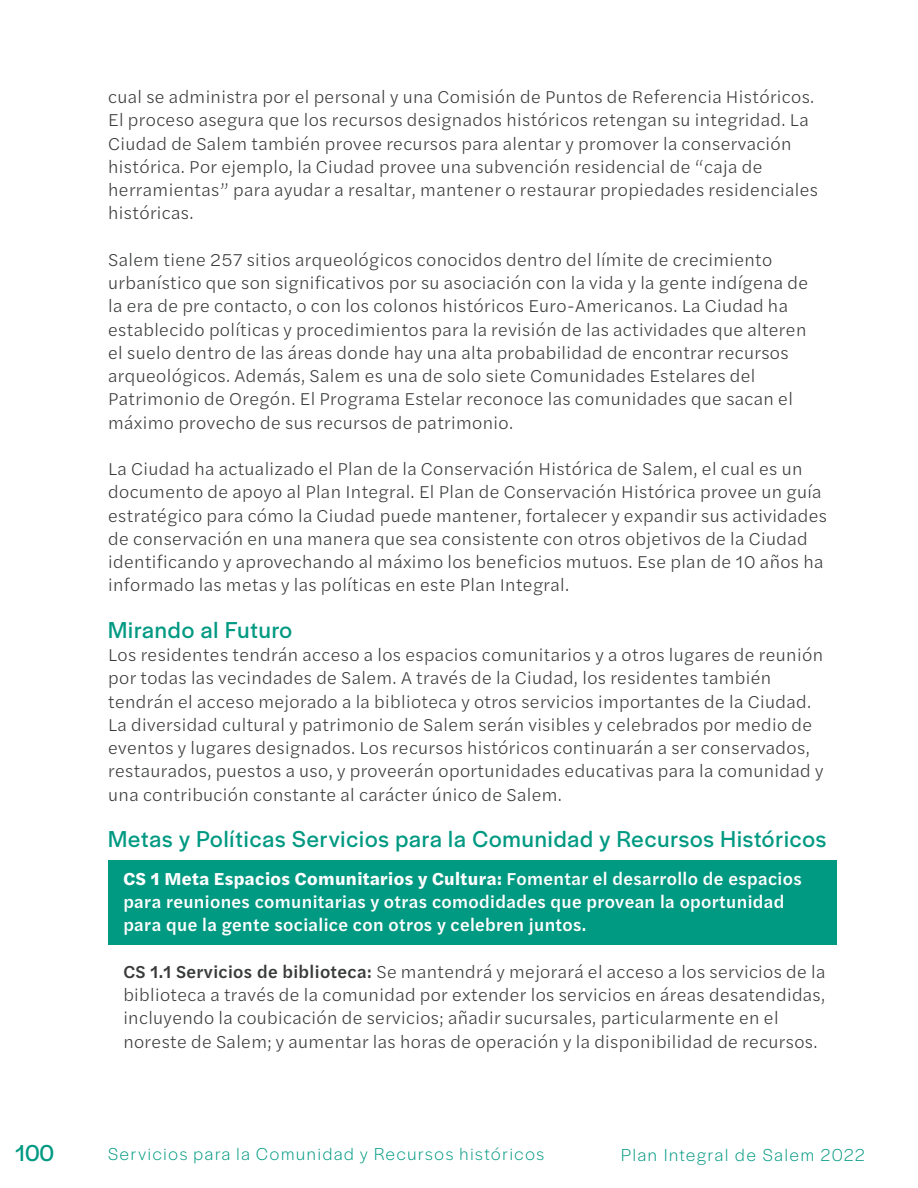
<style>
.page{position:relative;width:918px;height:1188px;background:#fff}
.page>*{position:absolute;margin:0;border:0;box-sizing:border-box;transform-origin:0 0}
.Header2{font:24px "Halyard Display";letter-spacing:.04em;color:#009982}
.Body{font:300 18px/23.2px "Halyard Text";letter-spacing:.02em;color:#393a3a}
.Body-2{font:500 18px/23.2px "Halyard Text";letter-spacing:.02em;color:#fff}
.t1{font:300 18px "Halyard Display";letter-spacing:.1em;color:#009982}
.s1{font-weight:700}
.s2{font-weight:500}
</style>
<div class="page">
<div style="left:108px;top:860px;width:729px;height:84px;background:#009982"></div>
<p class="Body" style="left:108px;top:85px;width:711px">cual se administra por el personal y una Comisión de Puntos de Referencia Históricos.<br>El proceso asegura que los recursos designados históricos retengan su integridad. La Ciudad de Salem también provee recursos para alentar y promover la conservación histórica. Por ejemplo, la Ciudad provee una subvención residencial de “caja de herramientas” para ayudar a resaltar, mantener o restaurar propiedades residenciales históricas.</p>
<p class="Body" style="left:108px;top:247px;width:702px">Salem tiene 257 sitios arqueológicos conocidos dentro del límite de crecimiento urbanístico que son significativos por su asociación con la vida y la gente indígena de la era de pre contacto, o con los colonos históricos Euro-Americanos. La Ciudad ha establecido políticas y procedimientos para la revisión de las actividades que alteren el suelo dentro de las áreas donde hay una alta probabilidad de encontrar recursos arqueológicos. Además, Salem es una de solo siete Comunidades Estelares del Patrimonio de Oregón. El Programa Estelar reconoce las comunidades que sacan el máximo provecho de sus recursos de patrimonio.</p>
<p class="Body" style="left:108px;top:457px;width:720px">La Ciudad ha actualizado el Plan de la Conservación Histórica de Salem, el cual es un documento de apoyo al Plan Integral. El Plan de Conservación Histórica provee un guía estratégico para cómo la Ciudad puede mantener, fortalecer y expandir sus actividades de conservación en una manera que sea consistente con otros objetivos de la Ciudad identificando y aprovechando al máximo los beneficios mutuos. Ese plan de 10 años ha informado las metas y las políticas en este Plan Integral.</p>
<p class="Header2" style="left:108px;top:613px;width:185px">Mirando al Futuro</p>
<p class="Body" style="left:108px;top:643px;width:717px">Los residentes tendrán acceso a los espacios comunitarios y a otros lugares de reunión por todas las vecindades de Salem. A través de la Ciudad, los residentes también tendrán el acceso mejorado a la biblioteca y otros servicios importantes de la Ciudad.<br>La diversidad cultural y patrimonio de Salem serán visibles y celebrados por medio de eventos y lugares designados. Los recursos históricos continuarán a ser conservados, restaurados, puestos a uso, y proveerán oportunidades educativas para la comunidad y una contribución constante al carácter único de Salem.</p>
<p class="Header2" style="left:108px;top:822px;width:720px">Metas y Políticas Servicios para la Comunidad y Recursos Históricos</p>
<p class="Body-2" style="left:123px;top:866px;width:680px"><span class="s1">CS 1 Meta Espacios Comunitarios y Cultura:</span> Fomentar el desarrollo de espacios para reuniones comunitarias y otras comodidades que provean la oportunidad para que la gente socialice con otros y celebren juntos.</p>
<p class="Body" style="left:123px;top:959px;width:704px"><span class="s2">CS 1.1 Servicios de biblioteca:</span> Se mantendrá y mejorará el acceso a los servicios de la biblioteca a través de la comunidad por extender los servicios en áreas desatendidas, incluyendo la coubicación de servicios; añadir sucursales, particularmente en el noreste de Salem; y aumentar las horas de operación y la disponibilidad de recursos.</p>
<h1 class="Header2" style="left:15px;top:1136px;width:41px">100</h1>
<p class="t1" style="left:108px;top:1141px;width:438px">Servicios para la Comunidad y Recursos históricos</p>
<p class="t1" style="left:621px;top:1142px;width:245px">Plan Integral de Salem 2022</p>
</div>
